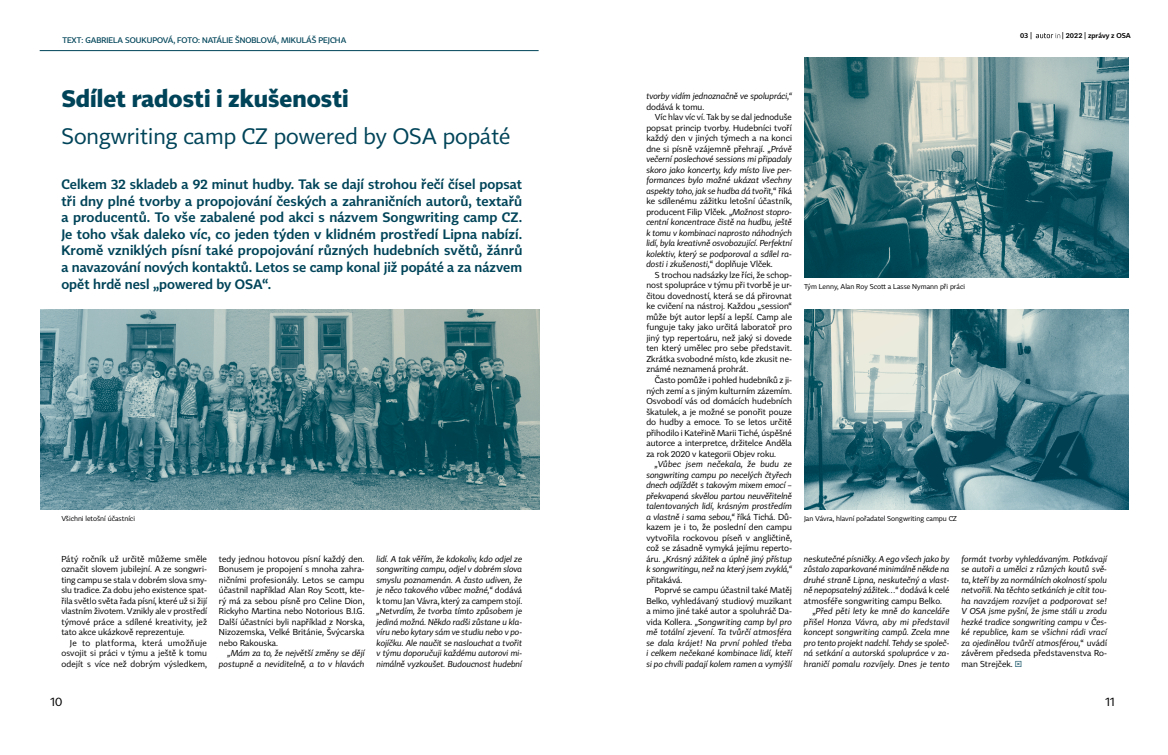
<style>
.page{position:relative;width:1168px;height:755px;background:#fff}
.page>*{position:absolute;margin:0;border:0;box-sizing:border-box;transform-origin:0 0}
.t1{font:700 23.5px "Tabac Sans";color:#004459}
.t2{font:22px "Tabac Sans";color:#004459}
.t3{font:600 13.5px/16.6px "Tabac Sans";color:#004459;text-align:justify}
.t4{font:12px "Tabac Sans";color:#000}
.t5{font:italic 8.5px/10.5px "Tabac Sans";color:#000;text-align:justify}
.t6{font:8.5px/10.5px "Tabac Sans";color:#000;text-align:justify}
.t7{font:italic 8.5px "Tabac Sans";letter-spacing:.02em;color:#000}
.t8{font:500 8px "Tabac Sans";color:#004459}
.t9{font:7px "Tabac Sans";color:#000}
.t10{font:600 7px "Tabac Sans";color:#000}
.s1{font-style:italic}
.s2{font-style:normal}
.s3{font-style:normal;color:#004459}
</style>
<div class="page">
<hr style="left:40px;top:50px;width:499px;height:1px;background:#004459">
<img style="left:41px;top:310px;width:498px;height:199px">
<img style="left:804px;top:310px;width:324px;height:199px">
<img style="left:804px;top:57px;width:324px;height:220px">
<svg style="left:1036px;top:33px;width:24px;height:5px"></svg>
<p class="t8" style="left:62px;top:36px;width:285px">TEXT: GABRIELA SOUKUPOVÁ, FOTO: NATÁLIE ŠNOBLOVÁ, MIKULÁŠ PEJCHA</p>
<p class="t10" style="left:1020px;top:31px;width:14px">03 |</p>
<p class="t10" style="left:1062px;top:31px;width:70px">| 2022 | zprávy z OSA</p>
<h1 class="t1" style="left:61px;top:84px;width:289px">Sdílet radosti i zkušenosti</h1>
<h2 class="t2" style="left:61px;top:123px;width:451px">Songwriting camp CZ powered by OSA popáté</h2>
<p class="t3" style="left:61px;top:176px;width:463px">Celkem 32 skladeb a 92 minut hudby. Tak se dají strohou řečí čísel popsat tři dny plné tvorby a propojování českých a zahraničních autorů, textařů a producentů. To vše zabalené pod akci s názvem Songwriting camp CZ.<br>Je toho však daleko víc, co jeden týden v klidném prostředí Lipna nabízí.<br>Kromě vzniklých písní také propojování různých hudebních světů, žánrů a navazování nových kontaktů. Letos se camp konal již popáté a za názvem opět hrdě nesl „powered by OSA“.</p>
<p class="t5" style="left:646px;top:91px;width:147px">tvorby vidím jednoznačně ve spolupráci,“</p>
<p class="t6" style="left:646px;top:101px;width:59px">dodává k tomu.</p>
<p class="t6" style="left:655px;top:112px;width:138px">Víc hlav víc ví. Tak by se dal jednoduše</p>
<p class="t6" style="left:646px;top:122px;width:147px">popsat princip tvorby. Hudebníci tvoří</p>
<p class="t6" style="left:646px;top:133px;width:147px">každý den v jiných týmech a na konci</p>
<p class="t6" style="left:646px;top:143px;width:147px">dne si písně vzájemně přehrají. „<span class="s1">Právě</span></p>
<p class="t5" style="left:646px;top:154px;width:147px">večerní poslechové sessions mi připadaly</p>
<p class="t5" style="left:646px;top:164px;width:147px">skoro jako koncerty, kdy místo live per-</p>
<p class="t5" style="left:646px;top:175px;width:147px">formances bylo možné ukázat všechny</p>
<p class="t5" style="left:646px;top:185px;width:147px">aspekty toho, jak se hudba dá tvořit,<span class="s2">“ říká</span></p>
<p class="t6" style="left:646px;top:196px;width:147px">ke sdílenému zážitku letošní účastník,</p>
<p class="t6" style="left:646px;top:206px;width:147px">producent Filip Vlček. „<span class="s1">Možnost stopro-</span></p>
<p class="t5" style="left:646px;top:217px;width:147px">centní koncentrace čistě na hudbu, ještě</p>
<p class="t5" style="left:646px;top:227px;width:147px">k tomu v kombinaci naprosto náhodných</p>
<p class="t5" style="left:646px;top:238px;width:147px">lidí, byla kreativně osvobozující. Perfektní</p>
<p class="t5" style="left:646px;top:248px;width:147px">kolektiv, který se podporoval a sdílel ra-</p>
<p class="t5" style="left:646px;top:259px;width:128px">dosti i zkušenosti,<span class="s2">“ doplňuje Vlček.</span></p>
<p class="t6" style="left:655px;top:269px;width:139px">S trochou nadsázky lze říci, že schop-</p>
<p class="t6" style="left:646px;top:280px;width:147px">nost spolupráce v týmu při tvorbě je ur-</p>
<p class="t6" style="left:646px;top:290px;width:147px">čitou dovedností, která se dá přirovnat</p>
<p class="t6" style="left:646px;top:301px;width:147px">ke cvičení na nástroj. Každou „session“</p>
<p class="t6" style="left:646px;top:311px;width:147px">může být autor lepší a lepší. Camp ale</p>
<p class="t6" style="left:646px;top:322px;width:147px">funguje taky jako určitá laboratoř pro</p>
<p class="t6" style="left:646px;top:332px;width:147px">jiný typ repertoáru, než jaký si dovede</p>
<p class="t6" style="left:646px;top:343px;width:147px">ten který umělec pro sebe představit.</p>
<p class="t6" style="left:646px;top:353px;width:147px">Zkrátka svobodné místo, kde zkusit ne-</p>
<p class="t6" style="left:646px;top:364px;width:103px">známé neznamená prohrát.</p>
<p class="t6" style="left:655px;top:374px;width:139px">Často pomůže i pohled hudebníků z ji-</p>
<p class="t6" style="left:646px;top:385px;width:147px">ných zemí a s jiným kulturním zázemím.</p>
<p class="t6" style="left:646px;top:395px;width:147px">Osvobodí vás od domácích hudebních</p>
<p class="t6" style="left:646px;top:406px;width:147px">škatulek, a je možné se ponořit pouze</p>
<p class="t6" style="left:646px;top:416px;width:147px">do hudby a emoce. To se letos určitě</p>
<p class="t6" style="left:646px;top:427px;width:147px">přihodilo i Kateřině Marii Tiché, úspěšné</p>
<p class="t6" style="left:646px;top:437px;width:147px">autorce a interpretce, držitelce Anděla</p>
<p class="t6" style="left:646px;top:448px;width:131px">za rok 2020 v kategorii Objev roku.</p>
<p class="t5" style="left:646px;top:458px;width:147px;text-indent:9px">„Vůbec jsem nečekala, že budu ze songwriting campu po necelých čtyřech dnech odjíždět s takovým mixem emocí – překvapená skvělou partou neuvěřitelně talentovaných lidí, krásným prostředím a vlastně i sama sebou,“ <span class="s2">říká Tichá. Dů&shy;kazem je i to, že poslední den campu vytvořila rockovou píseň v angličtině, což se zásadně vymyká jejímu reperto&shy;áru.</span> „Krásný zážitek a úplně jiný přístup k songwritingu, než na který jsem zvyklá,“</p>
<p class="t6" style="left:646px;top:574px;width:37px">přitakává.</p>
<p class="t6" style="left:655px;top:584px;width:139px">Poprvé se campu účastnil také Matěj</p>
<p class="t6" style="left:646px;top:595px;width:147px">Belko, vyhledávaný studiový muzikant</p>
<p class="t6" style="left:646px;top:605px;width:147px">a mimo jiné také autor a spoluhráč Da-</p>
<p class="t5" style="left:646px;top:616px;width:147px"><span class="s2">vida Kollera.</span> „Songwriting camp byl pro</p>
<p class="t5" style="left:646px;top:626px;width:147px">mě totální zjevení. Ta tvůrčí atmosféra</p>
<p class="t7" style="left:646px;top:637px;width:147px">se dala krájet! Na první pohled třeba</p>
<p class="t5" style="left:646px;top:647px;width:147px">i celkem nečekané kombinace lidí, kteří</p>
<p class="t5" style="left:646px;top:658px;width:147px">si po chvíli padají kolem ramen a vymýšlí</p>
<p class="t9" style="left:804px;top:282px;width:162px">Tým Lenny, Alan Roy Scott a Lasse Nymann při práci</p>
<p class="t9" style="left:61px;top:514px;width:75px">Všichni letošní účastníci</p>
<p class="t9" style="left:804px;top:514px;width:154px">Jan Vávra, hlavní pořadatel Songwriting campu CZ</p>
<p class="t6" style="left:219px;top:553px;width:147px">tedy jednou hotovou písní každý den.<br>Bonusem je propojení s mnoha zahra&shy;ničními profesionály. Letos se campu účastnil například Alan Roy Scott, kte&shy;rý má za sebou písně pro Celine Dion, Rickyho Martina nebo Notorious B.I.G.<br>Další účastníci byli například z Norska, Nizozemska, Velké Británie, Švýcarska nebo Rakouska.</p>
<p class="t5" style="left:219px;top:647px;width:147px;text-align:right">„Mám za to, že největší změny se dějí postupně a neviditelně, a to v hlavách</p>
<p class="t5" style="left:804px;top:553px;width:147px">neskutečné písničky. A ego všech jako by</p>
<p class="t5" style="left:804px;top:563px;width:147px">zůstalo zaparkované minimálně někde na</p>
<p class="t5" style="left:804px;top:574px;width:147px">druhé straně Lipna, neskutečný a vlast-</p>
<p class="t5" style="left:804px;top:584px;width:147px">ně nepopsatelný zážitek…“ <span class="s2">dodává k celé</span></p>
<p class="t6" style="left:804px;top:595px;width:139px">atmosféře songwriting campu Belko.</p>
<p class="t5" style="left:812px;top:605px;width:139px"><span class="s2">„</span>Před pěti lety ke mně do kanceláře</p>
<p class="t7" style="left:804px;top:616px;width:147px">přišel Honza Vávra, aby mi představil</p>
<p class="t5" style="left:804px;top:626px;width:147px">koncept songwriting campů. Zcela mne</p>
<p class="t5" style="left:804px;top:637px;width:147px">pro tento projekt nadchl. Tehdy se společ-</p>
<p class="t5" style="left:804px;top:647px;width:147px">ná setkání a autorská spolupráce v za-</p>
<p class="t5" style="left:804px;top:658px;width:147px">hraničí pomalu rozvíjely. Dnes je tento</p>
<p class="t5" style="left:961px;top:553px;width:147px">formát tvorby vyhledávaným. Potkávají se autoři a umělci z různých koutů svě&shy;ta, kteří by za normálních okolností spolu netvořili. Na těchto setkáních je cítit tou&shy;ha navzájem rozvíjet a podporovat se!<br>V OSA jsme pyšní, že jsme stáli u zrodu hezké tradice songwriting campu v Čes&shy;ké republice, kam se všichni rádi vrací za ojedinělou tvůrčí atmosférou,<span class="s2">“ uvádí závěrem předseda představenstva Ro&shy;man Strejček.</span> <span class="s3">×</span></p>
<p class="t6" style="left:61px;top:553px;width:147px">Pátý ročník už určitě můžeme směle označit slovem jubilejní. A ze songwri&shy;ting campu se stala v dobrém slova smy&shy;slu tradice. Za dobu jeho existence spat&shy;řila světlo světa řada písní, které už si žijí vlastním životem. Vznikly ale v prostředí týmové práce a sdílené kreativity, jež tato akce ukázkově reprezentuje.</p>
<p class="t6" style="left:61px;top:637px;width:147px;text-indent:9px">Je to platforma, která umožňuje osvojit si práci v týmu a ještě k tomu odejít s více než dobrým výsledkem,</p>
<p class="t5" style="left:377px;top:553px;width:147px">lidí. A tak věřím, že kdokoliv, kdo odjel ze songwriting campu, odjel v dobrém slova smyslu poznamenán. A často udiven, že je něco takového vůbec možné,“ <span class="s2">dodává k tomu Jan Vávra, který za campem stojí.</span></p>
<p class="t5" style="left:377px;top:605px;width:147px">„Netvrdím, že tvorba tímto způsobem je jediná možná. Někdo radši zůstane u kla&shy;víru nebo kytary sám ve studiu nebo v po&shy;kojíčku. Ale naučit se naslouchat a tvořit v týmu doporučuji každému autorovi mi&shy;nimálně vyzkoušet. Budoucnost hudební</p>
<h3 class="t4" style="left:51px;top:693px;width:13px">10</h3>
<h3 class="t4" style="left:1105px;top:693px;width:11px">11</h3>
</div>
